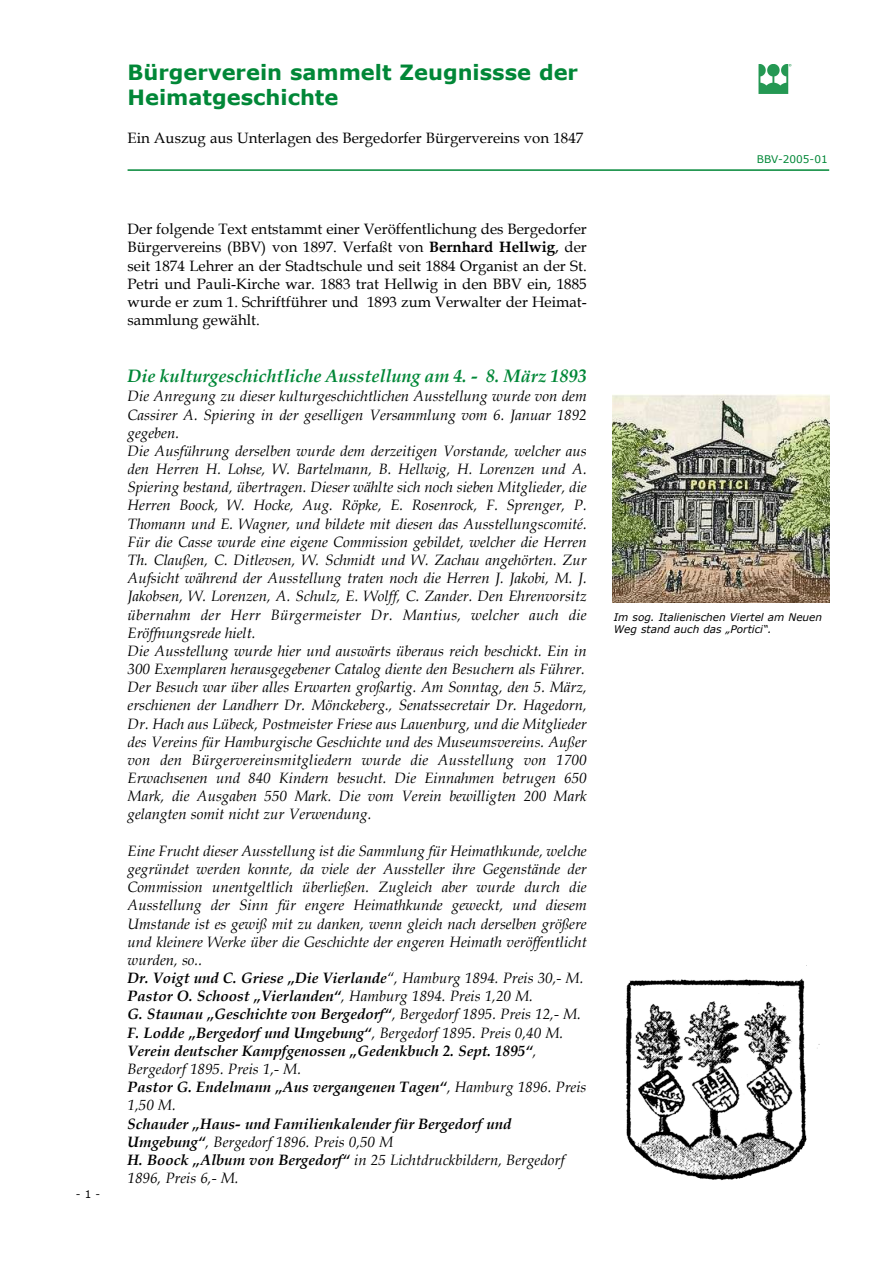
<style>
.page{position:relative;width:893px;height:1263px;background:#fff}
.page>*{position:absolute;margin:0;border:0;box-sizing:border-box;transform-origin:0 0}
.t1{font:700 21px/25.2px "Verdana";color:#018737}
.t2{font:italic 700 18px "Book Antiqua";color:#018737}
.t3{font:italic 15px/18.1px "Book Antiqua";color:#000}
.t4{font:15px/18.1px "Book Antiqua";color:#000;text-align:justify}
.t5{font:italic 700 15px/18.1px "Book Antiqua";color:#000}
.t6{font:italic 10.5px/12.6px "Verdana";color:#000}
.t7{font:10.5px "Verdana";color:#018737}
.t8{font:10.5px "Verdana";color:#000}
.s1{font-weight:700}
.s2{font-weight:400}
</style>
<div class="page">
<img style="left:612px;top:394px;width:217px;height:208px">
<img style="left:759px;top:65px;width:33px;height:28px">
<img style="left:625px;top:965px;width:195px;height:216px">
<hr style="left:128px;top:169px;width:701px;height:2px;background:#018737">
<p class="t8" style="left:76px;top:1187px;width:26px">-1-</p>
<h1 class="t1" style="left:128px;top:59px;width:452px">Bürgerverein sammelt Zeugnissse der<br>Heimatgeschichte</h1>
<p class="t4" style="left:128px;top:129px;width:457px">Ein Auszug aus Unterlagen des Bergedorfer Bürgervereins von 1847</p>
<p class="t4" style="left:128px;top:220px;width:461px">Der folgende Text entstammt einer Veröffentlichung des Bergedorfer Bürgervereins (BBV) von 1897. Verfaßt von <span class="s1">Bernhard Hellwig</span>, der seit 1874 Lehrer an der Stadtschule und seit 1884 Organist an der St.<br>Petri und Pauli-Kirche war. 1883 trat Hellwig in den BBV ein, 1885 wurde er zum 1. Schriftführer und 1893 zum Verwalter der Heimat&shy;sammlung gewählt.</p>
<p class="t2" style="left:128px;top:365px;width:461px">Die kulturgeschichtliche Ausstellung am 4. - 8. März 1893</p>
<p class="t3" style="left:128px;top:387px;width:461px">Die Anregung zu dieser kulturgeschichtlichen Ausstellung wurde von dem Cassirer A. Spiering in der geselligen Versammlung vom 6. Januar 1892 gegeben.<br>Die Ausführung derselben wurde dem derzeitigen Vorstande, welcher aus den Herren H. Lohse, W. Bartelmann, B. Hellwig, H. Lorenzen und A.<br>Spiering bestand, übertragen. Dieser wählte sich noch sieben Mitglieder, die Herren Boock, W. Hocke, Aug. Röpke, E. Rosenrock, F. Sprenger, P.<br>Thomann und E. Wagner, und bildete mit diesen das Ausstellungscomité.<br>Für die Casse wurde eine eigene Commission gebildet, welcher die Herren Th. Claußen, C. Ditlevsen, W. Schmidt und W. Zachau angehörten. Zur Aufsicht während der Ausstellung traten noch die Herren J. Jakobi, M. J.<br>Jakobsen, W. Lorenzen, A. Schulz, E. Wolff, C. Zander. Den Ehrenvorsitz übernahm der Herr Bürgermeister Dr. Mantius, welcher auch die Eröffnungsrede hielt.<br>Die Ausstellung wurde hier und auswärts überaus reich beschickt. Ein in 300 Exemplaren herausgegebener Catalog diente den Besuchern als Führer.<br>Der Besuch war über alles Erwarten großartig. Am Sonntag, den 5. März, erschienen der Landherr Dr. Mönckeberg., Senatssecretair Dr. Hagedorn, Dr. Hach aus Lübeck, Postmeister Friese aus Lauenburg, und die Mitglieder des Vereins für Hamburgische Geschichte und des Museumsvereins. Außer von den Bürgervereinsmitgliedern wurde die Ausstellung von 1700<br>Erwachsenen und 840 Kindern besucht. Die Einnahmen betrugen 650<br>Mark, die Ausgaben 550 Mark. Die vom Verein bewilligten 200 Mark gelangten somit nicht zur Verwendung.</p>
<p class="t3" style="left:128px;top:842px;width:461px">Eine Frucht dieser Ausstellung ist die Sammlung für Heimathkunde, welche gegründet werden konnte, da viele der Aussteller ihre Gegenstände der Commission unentgeltlich überließen. Zugleich aber wurde durch die Ausstellung der Sinn für engere Heimathkunde geweckt, und diesem Umstande ist es gewiß mit zu danken, wenn gleich nach derselben größere und kleinere Werke über die Geschichte der engeren Heimath veröffentlicht wurden, so..<br><span class="s1">Dr. Voigt und C. Griese „Die Vierlande</span>“, Hamburg 1894. Preis 30,- M.<br><span class="s1">Pastor O. Schoost „Vierlanden“</span>, Hamburg 1894. Preis 1,20 M.<br><span class="s1">G. Staunau „Geschichte von Bergedorf“</span>, Bergedorf 1895. Preis 12,- M.<br><span class="s1">F. Lodde „Bergedorf und Umgebung“</span>, Bergedorf 1895. Preis 0,40 M.<br><span class="s1">Verein deutscher Kampfgenossen „Gedenkbuch 2. Sept. 1895“</span>, Bergedorf 1895. Preis 1,- M.<br><span class="s1">Pastor G. Endelmann „Aus vergangenen Tagen“</span>, Hamburg 1896. Preis 1,50 M.</p>
<p class="t5" style="left:128px;top:1114px;width:438px">Schauder „Haus- und Familienkalender für Bergedorf und Umgebung“<span class="s2">, Bergedorf 1896. Preis 0,50 M<br></span>H. Boock „Album von Bergedorf“ <span class="s2">in 25 Lichtdruckbildern, Bergedorf 1896, Preis 6,- M.</span></p>
<p class="t7" style="left:757px;top:153px;width:72px">BBV-2005-01</p>
<p class="t6" style="left:614px;top:610px;width:210px">Im sog. Italienischen Viertel am Neuen<br>Weg stand auch das „Portici“.</p>
</div>
